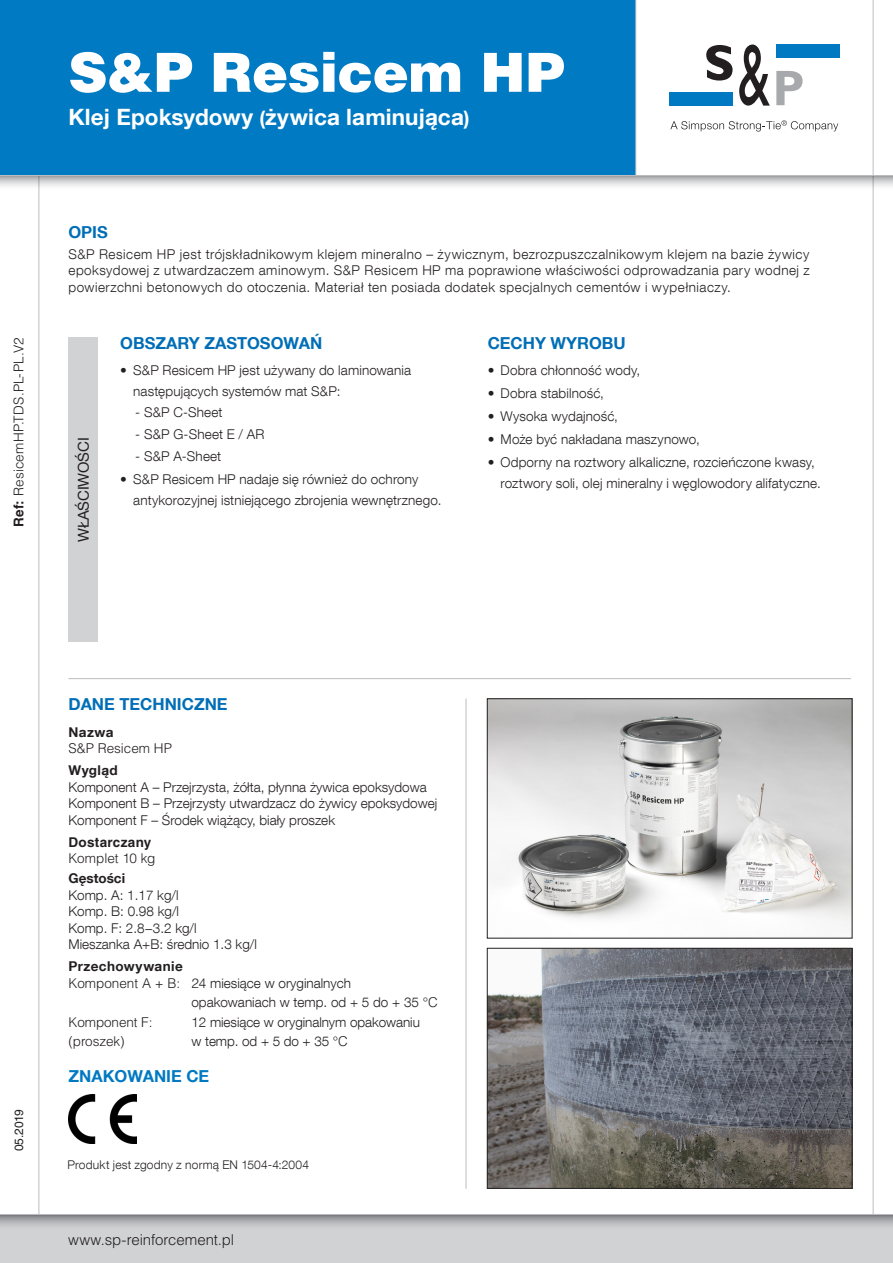
<style>
.page{position:relative;width:893px;height:1263px;background:#fff}
.page>*{position:absolute;margin:0;border:0;box-sizing:border-box;transform-origin:0 0}
.t1{font:900 54px "Helvetica LT Std";letter-spacing:-.01em;color:#fff}
.t2{font:700 22.5px "Helvetica Neue LT Com";letter-spacing:.005em;color:#fff}
.t3{font:700 16.5px "Helvetica Neue LT Com";color:#006eb6}
.t4{font:700 16.5px "Helvetica Neue LT Com";color:#0079c2}
.t5{font:300 15px "Helvetica LT Std";letter-spacing:-.005em;color:#231f20}
.t6{font:15px "Helvetica Neue LT Com";letter-spacing:-.01em;color:#231f20}
.t7{font:300 13.5px/16.5px "Helvetica Neue LT Com";letter-spacing:.005em;color:#231f20}
.t8{font:300 13.5px "Helvetica LT Std";color:#231f20}
.t9{font:300 13.5px "Helvetica LT Std";letter-spacing:.02em;color:#231f20}
.t10{font:700 13.5px "Helvetica Neue LT Com";letter-spacing:.015em;color:#231f20}
.t11{font:700 13.5px "Helvetica LT Std";letter-spacing:.02em;color:#231f20}
.t12{font:300 12px "Helvetica Neue LT Com";letter-spacing:.015em;color:#231f20}
.t13{font:12px "Helvetica LT Std";letter-spacing:-.02em;color:#231f20}
.s1{font-weight:700}
.s2{font-size:19.5px}
.s3{font-family:"Helvetica LT Std"}
</style>
<div class="page">
<hr style="left:39px;top:0;width:1px;height:1263px;background:#bcbdc0">
<hr style="left:873px;top:0;width:1px;height:1239px;background:#bcbdc0">
<div style="left:0;top:0;width:636px;height:175px;background:#007ac2"></div>
<svg style="left:0;top:176px;width:893px;height:14px"></svg>
<hr style="left:0;top:175px;width:893px;height:1px;background:#bcbdc0">
<hr style="left:635px;top:0;width:1px;height:176px;background:#bcbdc0">
<div style="left:0;top:1214px;width:893px;height:49px;background:#d1d2d4"></div>
<svg style="left:0;top:1215px;width:893px;height:11px"></svg>
<hr style="left:0;top:1214px;width:893px;height:1px;background:#bcbdc0">
<div style="left:669px;top:92px;width:64px;height:13px;background:#0079c2"></div>
<div style="left:776px;top:44px;width:63px;height:14px;background:#0079c2"></div>
<svg style="left:706px;top:45px;width:27px;height:36px"></svg>
<svg style="left:739px;top:44px;width:31px;height:62px"></svg>
<svg style="left:776px;top:71px;width:27px;height:34px"></svg>
<svg style="left:670px;top:120px;width:168px;height:12px"></svg>
<div style="left:68px;top:337px;width:30px;height:305px;background:#d1d2d4"></div>
<img style="left:68px;top:1095px;width:68px;height:48px">
<hr style="left:68px;top:678px;width:783px;height:1px;background:#bcbdc0">
<hr style="left:466px;top:698px;width:1px;height:491px;background:#bcbdc0">
<img style="left:489px;top:700px;width:361px;height:226px">
<div style="left:487px;top:698px;width:365px;height:240px;border:1px solid #231f20"></div>
<img style="left:489px;top:950px;width:361px;height:237px">
<div style="left:487px;top:948px;width:365px;height:241px;border:1px solid #231f20"></div>
<p class="t9" style="left:10px;top:527px;width:191px;rotate:-90deg"><span class="s1">Ref:</span> ResicemHP.TDS.PL-PL.V2</p>
<h1 class="t1" style="left:68px;top:37px;width:498px">S&amp;P Resicem HP</h1>
<h2 class="t2" style="left:68px;top:103px;width:403px">Klej Epoksydowy <span class="s2">(</span>żywica laminująca<span class="s2">)</span></h2>
<p class="t3" style="left:68px;top:222px;width:41px">OPIS</p>
<p class="t7" style="left:68px;top:246px;width:743px;text-align:justify">S&amp;P Resicem HP jest trójskładnikowym klejem mineralno – żywicznym, bezrozpuszczalnikowym klejem na bazie żywicy epoksydowej z utwardzaczem aminowym. S&amp;P Resicem HP ma poprawione właściwości odprowadzania pary wodnej z powierzchni betonowych do otoczenia. Materiał ten posiada dodatek specjalnych cementów i wypełniaczy.</p>
<p class="t6" style="left:74px;top:542px;width:106px;rotate:-90deg">WŁAŚCIWOŚCI</p>
<p class="t3" style="left:120px;top:333px;width:204px">OBSZARY ZASTOSOWAŃ</p>
<p class="t7" style="left:133px;top:359px;width:279px;line-height:21px;text-indent:-13px">• S&amp;P Resicem HP jest używany do laminowania następujących systemów mat S&amp;P:</p>
<p class="t7" style="left:135px;top:404px;width:89px">- S&amp;P C-Sheet</p>
<p class="t7" style="left:135px;top:426px;width:131px">- S&amp;P G-Sheet E / AR</p>
<p class="t7" style="left:135px;top:447px;width:87px">- S&amp;P A-Sheet</p>
<p class="t7" style="left:133px;top:468px;width:310px;line-height:21px;text-indent:-13px">• S&amp;P Resicem HP nadaje się również do ochrony antykorozyjnej istniejącego zbrojenia wewnętrznego.</p>
<p class="t3" style="left:488px;top:333px;width:140px">CECHY WYROBU</p>
<p class="t7" style="left:488px;top:361px;width:154px">• Dobra chłonność wody,</p>
<p class="t7" style="left:488px;top:384px;width:118px">• Dobra stabilność,</p>
<p class="t7" style="left:488px;top:408px;width:132px">• Wysoka wydajność,</p>
<p class="t7" style="left:488px;top:431px;width:214px">• Może być nakładana maszynowo,</p>
<p class="t7" style="left:501px;top:452px;width:322px;line-height:21px;text-indent:-13px">• Odporny na roztwory alkaliczne, rozcieńczone kwasy, roztwory soli, olej mineralny i węglowodory alifatyczne.</p>
<p class="t13" style="left:12px;top:1151px;width:43px;rotate:-90deg">05.2019</p>
<p class="t3" style="left:68px;top:694px;width:161px">DANE TECHNICZNE</p>
<p class="t10" style="left:68px;top:723px;width:47px">Nazwa</p>
<p class="t8" style="left:68px;top:740px;width:105px">S&amp;P Resicem HP</p>
<p class="t10" style="left:68px;top:762px;width:51px">Wygląd</p>
<p class="t7" style="left:68px;top:778px;width:370px">Komponent A – Przejrzysta, żółta, płynna żywica epoksydowa<br>Komponent B – Przejrzysty utwardzacz do żywicy epoksydowej<br>Komponent F – Środek wiążący, biały proszek</p>
<p class="t11" style="left:68px;top:834px;width:84px">Dostarczany</p>
<p class="t8" style="left:68px;top:850px;width:89px">Komplet 10 kg</p>
<p class="t10" style="left:68px;top:870px;width:58px">Gęstości</p>
<p class="t7" style="left:68px;top:886px;width:190px">Komp. A: 1.17 kg/l<br>Komp. B: 0.98 kg/l<br>Komp. F: 2.8−3.2 kg/l<br>Mieszanka A+B: średnio 1.3 kg/l</p>
<p class="t7" style="left:68px;top:958px;width:284px"><span class="s1">Przechowywanie<br></span><span class="s3">Komponent A + B: 2</span>4 miesiące w oryginalnych</p>
<p class="t7" style="left:191px;top:994px;width:248px">opakowaniach w temp. od + 5 do + 35 <span class="s3">°C</span></p>
<p class="t8" style="left:68px;top:1013px;width:86px">Komponent F:</p>
<p class="t7" style="left:191px;top:1013px;width:230px">12 miesiące w oryginalnym opakowaniu</p>
<p class="t8" style="left:68px;top:1033px;width:58px">(proszek)</p>
<p class="t7" style="left:191px;top:1033px;width:158px">w temp. od + 5 do + 35 <span class="s3">°C</span></p>
<p class="t4" style="left:68px;top:1065px;width:142px">ZNAKOWANIE CE</p>
<p class="t12" style="left:68px;top:1157px;width:243px">Produkt jest zgodny z normą EN 1504-4:2004</p>
<p class="t5" style="left:68px;top:1230px;width:168px">www.sp-reinforcement.pl</p>
</div>
